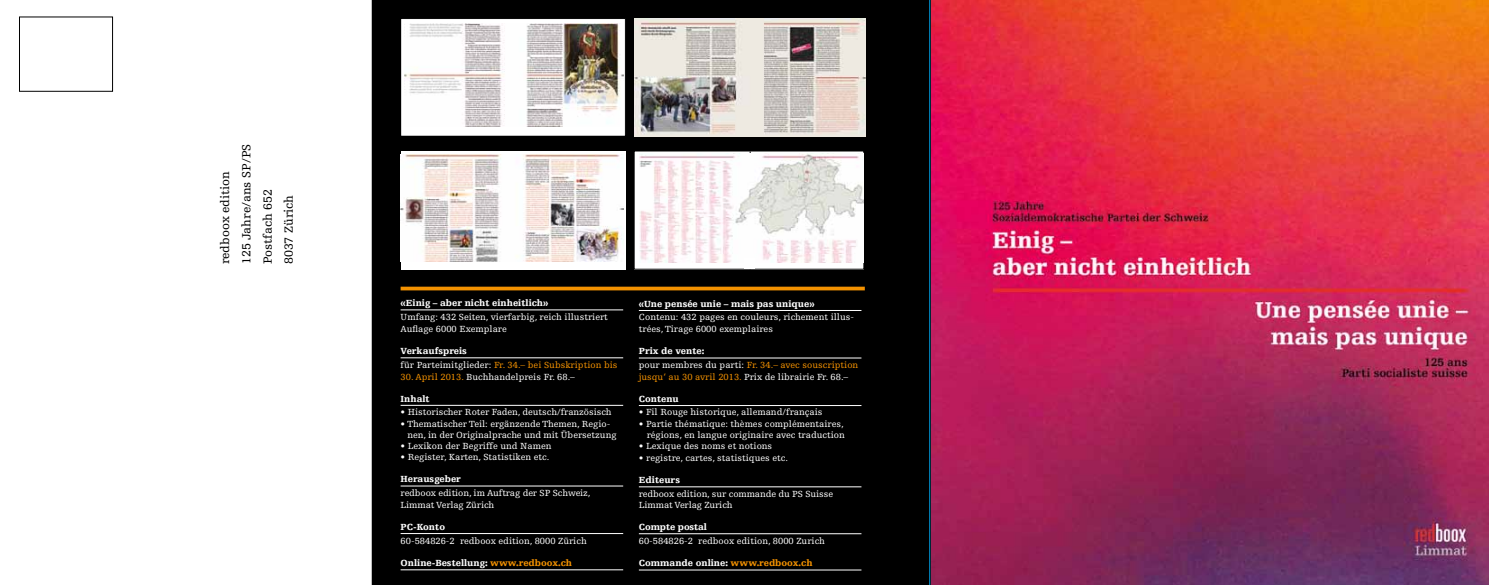
<style>
.page{position:relative;width:1489px;height:585px;background:#fff}
.page>*{position:absolute;margin:0;border:0;box-sizing:border-box;transform-origin:0 0}
.t1{font:12.5px/21.2px "Egyptienne FLT";color:#000}
.t2{font:9.38px/11.9px "Egyptienne FLT";color:#fff}
.t3{font:900 9.38px "Egyptienne FLT";color:#fff}
.t4{font:9.38px/13.8px "Egyptienne FLT";color:#f49200}
.s1{font-weight:900;color:#fff}
.s2{color:#fff}
.s3{color:#f49200}
</style>
<div class="page">
<img style="left:930px;top:0;width:558px;height:585px">
<div style="left:372px;top:0;width:558px;height:585px;background:#000"></div>
<hr style="left:929px;top:0;width:1px;height:585px;background:#009fe3">
<div style="left:19px;top:17px;width:94px;height:74px;border:1px solid #000"></div>
<div style="left:400px;top:19px;width:225px;height:117px;background:#fff"></div>
<div style="left:400px;top:18px;width:225px;height:118px;border:1px solid #000"></div>
<img style="left:405px;top:23px;width:218px;height:103px">
<img style="left:635px;top:18px;width:230px;height:118px">
<div style="left:634px;top:151px;width:229px;height:118px;background:#fff"></div>
<div style="left:400px;top:151px;width:225px;height:118px;background:#fff"></div>
<img style="left:400px;top:154px;width:223px;height:108px">
<hr style="left:750px;top:151px;width:1px;height:118px;background:#000">
<hr style="left:400px;top:309px;width:223px;height:1px;background:#fff">
<hr style="left:400px;top:357px;width:223px;height:1px;background:#fff">
<hr style="left:400px;top:405px;width:223px;height:1px;background:#fff">
<hr style="left:400px;top:485px;width:223px;height:1px;background:#fff">
<hr style="left:400px;top:533px;width:223px;height:1px;background:#fff">
<hr style="left:400px;top:569px;width:223px;height:1px;background:#fff">
<svg style="left:400px;top:286px;width:464px;height:4px;background:#ca7900"></svg>
<hr style="left:639px;top:310px;width:222px;height:1px;background:#fff">
<hr style="left:639px;top:357px;width:222px;height:1px;background:#fff">
<hr style="left:639px;top:405px;width:222px;height:1px;background:#fff">
<hr style="left:639px;top:486px;width:222px;height:1px;background:#fff">
<hr style="left:639px;top:533px;width:222px;height:1px;background:#fff">
<hr style="left:639px;top:569px;width:222px;height:1px;background:#fff">
<img style="left:639px;top:153px;width:224px;height:110px">
<div style="left:744px;top:258px;width:10px;height:10px;background:#fff"></div>
<h1 class="t1" style="left:215px;top:264px;width:122px;rotate:-90deg">redboox edition<br>125 Jahre/ans SP/PS<br>Postfach 652<br>8037 Zürich</h1>
<p class="t3" style="left:400px;top:298px;width:149px">«Einig – aber nicht einheitlich»</p>
<p class="t2" style="left:400px;top:311px;width:209px">Umfang: 432 Seiten, vierfarbig, reich illustriert<br>Auflage 6000 Exemplare</p>
<p class="t4" style="left:400px;top:344px;width:218px"><span class="s1">Verkaufspreis<br></span><span class="s2">für Parteimitglieder:</span> Fr. 34.– bei Subskription bis</p>
<p class="t2" style="left:400px;top:371px;width:176px"><span class="s3">30. April 2013.</span> Buchhandelpreis Fr. 68.–</p>
<p class="t3" style="left:400px;top:393px;width:31px">Inhalt</p>
<p class="t2" style="left:400px;top:406px;width:213px">• Historischer Roter Faden, deutsch/französisch</p>
<p class="t2" style="left:407px;top:418px;width:210px;line-height:11.2px;text-indent:-7px">• Thematischer Teil: ergänzende Themen, Regio&shy;nen, in der Originalprache und mit Übersetzung</p>
<p class="t2" style="left:400px;top:440px;width:152px">• Lexikon der Begriffe und Namen</p>
<p class="t2" style="left:400px;top:451px;width:150px">• Register, Karten, Statistiken etc.</p>
<p class="t3" style="left:400px;top:474px;width:62px">Herausgeber</p>
<p class="t2" style="left:400px;top:487px;width:191px">redboox edition, im Auftrag der SP Schweiz,<br>Limmat Verlag Zürich</p>
<p class="t3" style="left:400px;top:521px;width:46px">PC-Konto</p>
<p class="t2" style="left:400px;top:535px;width:188px">60-584826-2 redboox edition, 8000 Zürich</p>
<p class="t3" style="left:400px;top:557px;width:173px">Online-Bestellung: <span class="s3">www.redboox.ch</span></p>
<p class="t3" style="left:639px;top:298px;width:177px">«Une pensée unie – mais pas unique»</p>
<p class="t2" style="left:639px;top:311px;width:217px">Contenu: 432 pages en couleurs, richement illus&shy;trées, Tirage 6000 exemplaires</p>
<p class="t4" style="left:639px;top:344px;width:221px"><span class="s1">Prix de vente:<br></span><span class="s2">pour membres du parti:</span> Fr. 34.– avec souscription</p>
<p class="t2" style="left:639px;top:371px;width:211px"><span class="s3">jusqu‘ au 30 avril 2013.</span> Prix de librairie Fr. 68.–</p>
<p class="t3" style="left:639px;top:393px;width:41px">Contenu</p>
<p class="t2" style="left:639px;top:406px;width:185px">• Fil Rouge historique, allemand/français</p>
<p class="t2" style="left:639px;top:418px;width:207px;line-height:11.2px;text-align:right">• Partie thématique: thèmes complémentaires, régions, en langue originaire avec traduction</p>
<p class="t2" style="left:639px;top:440px;width:135px">• Lexique des noms et notions</p>
<p class="t2" style="left:639px;top:452px;width:151px">• registre, cartes, statistiques etc.</p>
<p class="t3" style="left:639px;top:474px;width:43px">Editeurs</p>
<p class="t2" style="left:639px;top:488px;width:196px;line-height:11.2px">redboox edition, sur commande du PS Suisse<br>Limmat Verlag Zurich</p>
<p class="t3" style="left:639px;top:521px;width:70px">Compte postal</p>
<p class="t2" style="left:639px;top:535px;width:188px">60-584826-2 redboox edition, 8000 Zurich</p>
<p class="t3" style="left:639px;top:558px;width:175px">Commande online: <span class="s3">www.redboox.ch</span></p>
</div>
